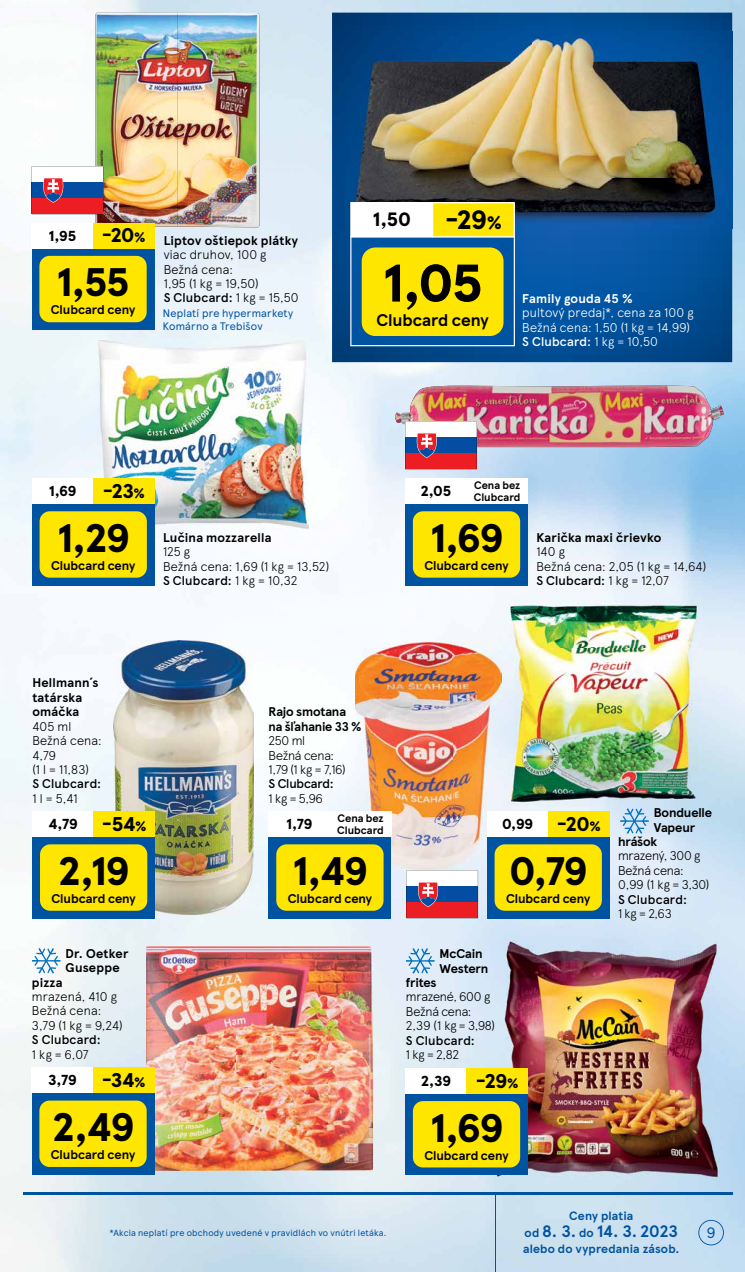
<style>
.page{position:relative;width:745px;height:1272px;background:#fff}
.page>*{position:absolute;margin:0;border:0;box-sizing:border-box;transform-origin:0 0}
.t1{font:900 52.8px "TESCO Modern";color:#000}
.t2{font:900 39.6px "TESCO Modern";letter-spacing:-.035em;color:#000}
.t3{font:900 26.4px "TESCO Modern";color:#000}
.t4{font:900 19.8px "TESCO Modern";letter-spacing:-.025em;color:#000}
.t5{font:900 19.2px "TESCO Modern";color:#000}
.t6{font:700 16.8px "TESCO Modern";letter-spacing:-.005em;color:#000}
.t7{font:700 16.5px "TESCO Modern";letter-spacing:-.015em;color:#00539f}
.t8{font:15px "TESCO Modern";color:#00539f}
.t9{font:900 14.4px "TESCO Modern";letter-spacing:-.01em;color:#000}
.t10{font:300 12.6px/14.4px "TESCO Modern";letter-spacing:.005em;color:#000}
.t11{font:700 12.6px/14.4px "TESCO Modern";color:#000}
.t12{font:300 12.6px/14.4px "TESCO Modern";letter-spacing:-.015em;color:#000}
.t13{font:300 12.6px/14.4px "TESCO Modern";letter-spacing:.015em;color:#fff}
.t14{font:500 12.6px "TESCO Modern";letter-spacing:.015em;color:#000}
.t15{font:700 12.6px/14.4px "TESCO Modern";letter-spacing:.02em;color:#000}
.t16{font:700 12.6px "TESCO Modern";letter-spacing:.015em;color:#fff}
.t17{font:500 12.6px "TESCO Modern";letter-spacing:-.015em;color:#000}
.t18{font:700 12px "TESCO Modern";letter-spacing:.015em;color:#00539f}
.t19{font:10.8px/12.6px "TESCO Modern";letter-spacing:.025em;color:#00539f}
.t20{font:700 10.8px/11.7px "TESCO Modern";letter-spacing:.005em;color:#000}
.t21{font:9px "TESCO Modern";letter-spacing:.02em;color:#00539f}
.s1{font-size:13.5px}
.s2{font-weight:500}
.s3{font-size:18px}
.s4{font-size:19.8px}
.s5{font-size:12px}
</style>
<div class="page">
<img style="left:1px;top:0;width:743px;height:1271px">
<hr style="left:495px;top:1193px;width:1px;height:78px;background:#00539f">
<svg style="left:698px;top:1219px;width:25px;height:26px"></svg>
<img style="left:0;top:243px;width:1px;height:982px">
<img style="left:355px;top:642px;width:146px;height:227px">
<img style="left:113px;top:640px;width:140px;height:274px">
<svg style="left:332px;top:13px;width:399px;height:349px;background:#024e95"></svg>
<img style="left:494px;top:939px;width:224px;height:239px">
<img style="left:503px;top:596px;width:198px;height:210px">
<img style="left:146px;top:946px;width:226px;height:224px">
<img style="left:98px;top:340px;width:210px;height:188px">
<img style="left:395px;top:385px;width:328px;height:62px">
<img style="left:333px;top:31px;width:403px;height:197px">
<img style="left:95px;top:13px;width:164px;height:214px">
<svg style="left:32px;top:166px;width:71px;height:48px"></svg>
<svg style="left:350px;top:202px;width:164px;height:144px;background:#c7c948"></svg>
<svg style="left:405px;top:421px;width:71px;height:48px"></svg>
<div style="left:32px;top:503px;width:122px;height:82px;background:#0053a1"></div>
<div style="left:40px;top:511px;width:107px;height:66px;background:#ffe600;border-radius:10px"></div>
<div style="left:32px;top:478px;width:61px;height:25px;background:#fff"></div>
<div style="left:93px;top:478px;width:61px;height:25px;background:#ffe600"></div>
<div style="left:32px;top:1092px;width:122px;height:82px;background:#0053a1"></div>
<div style="left:39px;top:1100px;width:108px;height:66px;background:#ffe600;border-radius:10px"></div>
<div style="left:32px;top:1067px;width:61px;height:25px;background:#fff"></div>
<div style="left:93px;top:1067px;width:61px;height:25px;background:#ffe600"></div>
<div style="left:486px;top:836px;width:123px;height:82px;background:#0053a1"></div>
<div style="left:494px;top:844px;width:107px;height:66px;background:#ffe600;border-radius:10px"></div>
<div style="left:486px;top:811px;width:62px;height:25px;background:#fff"></div>
<div style="left:548px;top:811px;width:61px;height:25px;background:#ffe600"></div>
<div style="left:405px;top:1093px;width:122px;height:82px;background:#0053a1"></div>
<div style="left:412px;top:1101px;width:108px;height:66px;background:#ffe600;border-radius:10px"></div>
<div style="left:405px;top:1067px;width:61px;height:26px;background:#fff"></div>
<div style="left:466px;top:1067px;width:61px;height:26px;background:#ffe600"></div>
<svg style="left:32px;top:948px;width:28px;height:25px"></svg>
<svg style="left:619px;top:808px;width:29px;height:25px"></svg>
<svg style="left:405px;top:948px;width:29px;height:25px"></svg>
<img style="left:1px;top:547px;width:1px;height:275px">
<img style="left:0;top:547px;width:1px;height:275px">
<div style="left:405px;top:503px;width:122px;height:82px;background:#0053a1"></div>
<div style="left:412px;top:511px;width:108px;height:66px;background:#ffe600;border-radius:10px"></div>
<div style="left:405px;top:478px;width:61px;height:25px;background:#fff"></div>
<div style="left:466px;top:478px;width:61px;height:25px;background:#fff"></div>
<div style="left:32px;top:248px;width:122px;height:82px;background:#0053a1"></div>
<div style="left:39px;top:256px;width:108px;height:66px;background:#ffe600;border-radius:10px"></div>
<div style="left:32px;top:223px;width:61px;height:25px;background:#fff"></div>
<div style="left:93px;top:223px;width:61px;height:25px;background:#ffe600"></div>
<div style="left:32px;top:836px;width:123px;height:82px;background:#0053a1"></div>
<div style="left:40px;top:844px;width:107px;height:66px;background:#ffe600;border-radius:10px"></div>
<div style="left:32px;top:811px;width:62px;height:25px;background:#fff"></div>
<div style="left:94px;top:811px;width:61px;height:25px;background:#ffe600"></div>
<svg style="left:406px;top:870px;width:71px;height:48px"></svg>
<div style="left:268px;top:836px;width:123px;height:82px;background:#0053a1"></div>
<div style="left:276px;top:844px;width:107px;height:66px;background:#ffe600;border-radius:10px"></div>
<div style="left:268px;top:811px;width:62px;height:25px;background:#fff"></div>
<div style="left:330px;top:811px;width:61px;height:25px;background:#fff"></div>
<hr style="left:23px;top:1191px;width:709px;height:3px;background:#00539f">
<p class="t9" style="left:48px;top:224px;width:29px">1,95</p>
<h3 class="t4" style="left:102px;top:220px;width:45px">- 20 <span class="s1">%</span></h3>
<h2 class="t2" style="left:56px;top:252px;width:75px">1,55</h2>
<p class="t11" style="left:51px;top:302px;width:86px">Clubcard ceny</p>
<p class="t11" style="left:164px;top:232px;width:136px">Liptov oštiepok plátky</p>
<p class="t10" style="left:164px;top:247px;width:136px">viac druhov, 100 g<br>Bežná cena:<br>1,95 (1 kg = 19,50)<br><span class="s2">S Clubcard:</span> 1 kg = 15,50</p>
<p class="t19" style="left:163px;top:306px;width:132px">Neplatí pre hypermarkety<br>Komárno a Trebišov</p>
<h3 class="t5" style="left:372px;top:205px;width:40px">1,50</h3>
<h3 class="t3" style="left:445px;top:199px;width:58px">- 29 <span class="s3">%</span></h3>
<h1 class="t1" style="left:382px;top:243px;width:103px">1,05</h1>
<h3 class="t6" style="left:376px;top:307px;width:114px">Clubcard ceny</h3>
<p class="t16" style="left:522px;top:289px;width:112px">Family gouda 45 %</p>
<p class="t13" style="left:522px;top:304px;width:173px">pultový predaj*, cena za 100 g<br>Bežná cena: 1,50 (1 kg = 14,99)<br><span class="s2">S Clubcard:</span> 1 kg = 10,50</p>
<p class="t9" style="left:49px;top:480px;width:29px">1,69</p>
<h3 class="t4" style="left:103px;top:476px;width:44px">- 23 <span class="s1">%</span></h3>
<h2 class="t2" style="left:57px;top:507px;width:75px">1,29</h2>
<p class="t11" style="left:51px;top:557px;width:86px">Clubcard ceny</p>
<p class="t11" style="left:163px;top:529px;width:110px">Lučina mozzarella</p>
<p class="t10" style="left:163px;top:543px;width:168px">125 g<br>Bežná cena: 1,69 (1 kg = 13,52)<br><span class="s2">S Clubcard:</span> 1 kg = 10,32</p>
<p class="t9" style="left:420px;top:480px;width:33px">2,05</p>
<p class="t20" style="left:473px;top:478px;width:48px">Cena bez<br>Clubcard</p>
<h2 class="t2" style="left:429px;top:507px;width:75px">1,69</h2>
<p class="t11" style="left:424px;top:557px;width:86px">Clubcard ceny</p>
<p class="t11" style="left:536px;top:529px;width:126px">Karička maxi črievko</p>
<p class="t10" style="left:536px;top:543px;width:171px">140 g<br>Bežná cena: 2,05 (1 kg = 14,64)<br><span class="s2">S Clubcard:</span> 1 kg = 12,07</p>
<p class="t11" style="left:32px;top:675px;width:68px">Hellmann´s tatárska omáčka</p>
<p class="t10" style="left:32px;top:718px;width:71px">405 ml<br>Bežná cena:<br>4,79<br>(1 l = 11,83)</p>
<p class="t14" style="left:32px;top:774px;width:70px">S Clubcard:</p>
<p class="t10" style="left:32px;top:790px;width:47px">1 l = 5,41</p>
<p class="t9" style="left:48px;top:813px;width:100px">4,79 <span class="s4">- 54</span> <sub>%</sub></p>
<h2 class="t2" style="left:58px;top:840px;width:73px">2,19</h2>
<p class="t11" style="left:51px;top:890px;width:86px">Clubcard ceny</p>
<p class="t15" style="left:66px;top:945px;width:64px">Dr. Oetker<br>Guseppe</p>
<p class="t11" style="left:32px;top:974px;width:32px">pizza</p>
<p class="t10" style="left:32px;top:988px;width:92px">mrazená, 410 g<br>Bežná cena:<br>3,79 (1 kg = 9,24)</p>
<p class="t14" style="left:32px;top:1030px;width:70px">S Clubcard:</p>
<p class="t10" style="left:32px;top:1046px;width:58px">1 kg = 6,07</p>
<p class="t9" style="left:48px;top:1069px;width:30px">3,79</p>
<h3 class="t4" style="left:102px;top:1065px;width:45px">- 34 <span class="s1">%</span></h3>
<h2 class="t2" style="left:52px;top:1096px;width:84px">2,49</h2>
<p class="t11" style="left:51px;top:1146px;width:86px">Clubcard ceny</p>
<p class="t11" style="left:268px;top:704px;width:94px">Rajo smotana na šľahanie 33 %</p>
<p class="t12" style="left:268px;top:732px;width:79px">250 ml<br>Bežná cena:<br>1,79 (1 kg = 7,16)</p>
<p class="t17" style="left:268px;top:774px;width:67px">S Clubcard:</p>
<p class="t10" style="left:268px;top:790px;width:56px">1 kg = 5,96</p>
<p class="t9" style="left:286px;top:813px;width:28px">1,79</p>
<p class="t20" style="left:337px;top:811px;width:48px">Cena bez<br>Clubcard</p>
<h2 class="t2" style="left:292px;top:840px;width:77px">1,49</h2>
<p class="t11" style="left:287px;top:890px;width:86px">Clubcard ceny</p>
<p class="t9" style="left:501px;top:813px;width:100px">0,99 <span class="s4">- 20</span> <sub>%</sub></p>
<h2 class="t2" style="left:509px;top:840px;width:80px">0,79</h2>
<p class="t11" style="left:505px;top:890px;width:86px">Clubcard ceny</p>
<p class="t11" style="left:439px;top:945px;width:50px">McCain<br>Western</p>
<p class="t11" style="left:405px;top:974px;width:32px">frites</p>
<p class="t12" style="left:405px;top:988px;width:91px">mrazené, 600 g<br>Bežná cena:<br>2,39 (1 kg = 3,98)</p>
<p class="t14" style="left:405px;top:1030px;width:70px">S Clubcard:</p>
<p class="t10" style="left:405px;top:1046px;width:55px">1 kg = 2,82</p>
<p class="t9" style="left:420px;top:1069px;width:32px">2,39</p>
<h3 class="t4" style="left:475px;top:1065px;width:44px">- 29 <span class="s1">%</span></h3>
<h2 class="t2" style="left:429px;top:1097px;width:75px">1,69</h2>
<p class="t11" style="left:424px;top:1147px;width:86px">Clubcard ceny</p>
<p class="t11" style="left:653px;top:804px;width:60px">Bonduelle</p>
<p class="t11" style="left:653px;top:819px;width:43px">Vapeur</p>
<p class="t11" style="left:617px;top:833px;width:41px">hrášok</p>
<p class="t12" style="left:617px;top:847px;width:93px">mrazený, 300 g<br>Bežná cena:<br>0,99 (1 kg = 3,30)</p>
<p class="t14" style="left:617px;top:889px;width:70px">S Clubcard:</p>
<p class="t10" style="left:617px;top:905px;width:55px">1 kg = 2,63</p>
<p class="t21" style="left:109px;top:1225px;width:278px">*Akcia neplatí pre obchody uvedené v pravidlách vo vnútri letáka.</p>
<p class="t18" style="left:569px;top:1206px;width:65px">Ceny platia</p>
<h3 class="t7" style="left:524px;top:1218px;width:155px"><span class="s5">od</span> 8. 3. <span class="s5">do</span> 14. 3. 2023</h3>
<p class="t18" style="left:522px;top:1239px;width:158px">alebo do vypredania zásob.</p>
<p class="t8" style="left:706px;top:1221px;width:10px">9</p>
</div>
